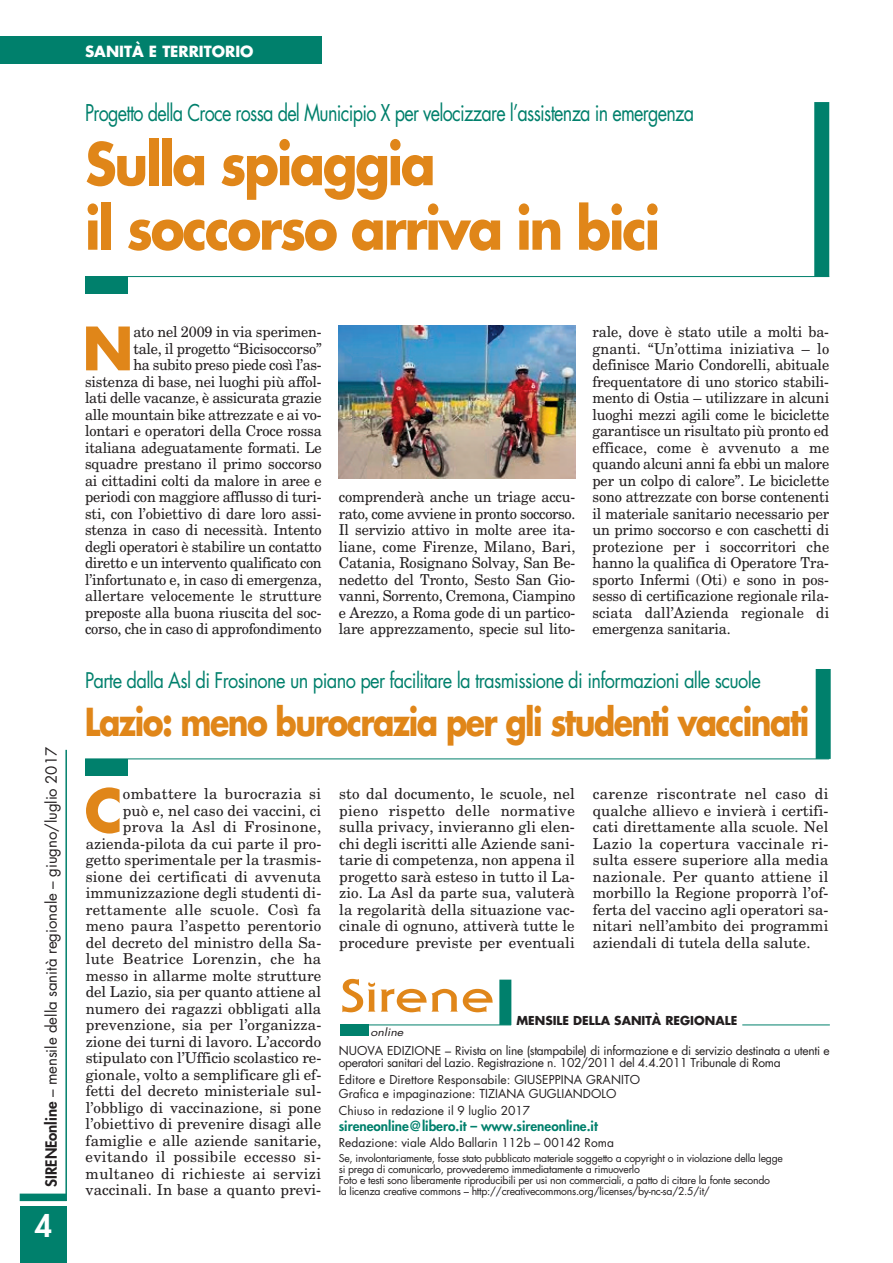
<style>
.page{position:relative;width:893px;height:1263px;background:#fff}
.page>*{position:absolute;margin:0;border:0;box-sizing:border-box;transform-origin:0 0}
.t1{font:700 58.2px "Futura";color:#e08619}
.t2{font:700 57px/64.5px "Futura";letter-spacing:-.045em;color:#e08619;scale:.9 1}
.t3{font:700 45px "Serif Gothic";letter-spacing:.015em;color:#e08619;scale:1.23 1}
.t4{font:700 37.5px "Futura";letter-spacing:-.05em;color:#e08619;scale:.84 1}
.t5{font:800 30px "Futura";color:#fff}
.t6{font:22.5px "Futura";letter-spacing:-.04em;color:#00806c;scale:.8 1}
.t7{font:21px "Futura";letter-spacing:-.035em;color:#00806c;scale:.87 1}
.t8{font:15px/16.5px "New Century Schlbk";letter-spacing:.005em;color:#231f20;text-align:justify;scale:.96 1}
.t9{font:15px/16.5px "New Century Schlbk";letter-spacing:.005em;color:#231f20;text-align:justify}
.t10{font:15px "Futura";letter-spacing:-.005em;color:#231f20}
.t11{font:700 15px "Futura";color:#fff}
.t12{font:800 13.5px "Futura";color:#00806c}
.t13{font:12px/14.9px "Futura";color:#231f20}
.t14{font:12px/12px "Futura";letter-spacing:-.025em;color:#231f20}
.t15{font:700 12px "Futura";color:#231f20}
.t16{font:italic 10.65px "Futura";color:#231f20;scale:1.18 1}
.t17{font:10.5px/11.2px "Futura";letter-spacing:-.025em;color:#231f20}
.s1{font-weight:800}
</style>
<div class="page">
<div style="left:20px;top:1193px;width:46px;height:8px;background:#00806c"></div>
<hr style="left:65px;top:750px;width:2px;height:451px;background:#00806c">
<div style="left:20px;top:1207px;width:47px;height:56px;background:#00806c"></div>
<div style="left:85px;top:276px;width:43px;height:17px;background:#00806c"></div>
<hr style="left:85px;top:276px;width:744px;height:1px;background:#00806c">
<div style="left:814px;top:102px;width:15px;height:175px;background:#00806c"></div>
<div style="left:0;top:37px;width:322px;height:27px;background:#00806c"></div>
<div style="left:85px;top:759px;width:43px;height:16px;background:#00806c"></div>
<hr style="left:85px;top:758px;width:744px;height:1px;background:#00806c">
<div style="left:816px;top:669px;width:15px;height:90px;background:#00806c"></div>
<img style="left:339px;top:326px;width:236px;height:153px">
<div style="left:340px;top:1025px;width:28px;height:11px;background:#00806c"></div>
<hr style="left:342px;top:1024px;width:169px;height:1px;background:#00806c">
<hr style="left:742px;top:1024px;width:88px;height:1px;background:#00806c">
<div style="left:499px;top:980px;width:12px;height:45px;background:#00806c"></div>
<p class="t11" style="left:85px;top:44px;width:170px">SANITÀ E TERRITORIO</p>
<h3 class="t6" style="left:85px;top:102px;width:763px">Progetto della Croce rossa del Municipio X per velocizzare l’assistenza in emergenza</h3>
<h2 class="t2" style="left:85px;top:137px;width:640px">Sulla spiaggia<br>il soccorso arriva in bici</h2>
<p class="t10" style="left:44px;top:1186px;width:441px;rotate:-90deg"><span class="s1">SIRENEonline</span> – mensile della sanità regionale – giugno/luglio 2017</p>
<h3 class="t5" style="left:35px;top:1211px;width:19px">4</h3>
<p class="t8" style="left:85px;top:324px;width:248px;text-align:right">ato nel 2009 in via sperimen-<br>tale, il progetto “Bicisoccorso”<br>ha subito preso piede così l’as&shy;sistenza di base, nei luoghi più affol&shy;lati delle vacanze, è assicurata grazie alle mountain bike attrezzate e ai vo&shy;lontari e operatori della Croce rossa italiana adeguatamente formati. Le squadre prestano il primo soccorso ai cittadini colti da malore in aree e periodi con maggiore afflusso di turi&shy;sti, con l’obiettivo di dare loro assi&shy;stenza in caso di necessità. Intento degli operatori è stabilire un contatto diretto e un intervento qualificato con l’infortunato e, in caso di emergenza, allertare velocemente le strutture preposte alla buona riuscita del soc&shy;corso, che in caso di approfondimento</p>
<p class="t8" style="left:592px;top:324px;width:248px">rale, dove è stato utile a molti ba&shy;gnanti. “Un’ottima iniziativa – lo definisce Mario Condorelli, abituale frequentatore di uno storico stabili&shy;mento di Ostia – utilizzare in alcuni luoghi mezzi agili come le biciclette garantisce un risultato più pronto ed efficace, come è avvenuto a me quando alcuni anni fa ebbi un malore per un colpo di calore”. Le biciclette sono attrezzate con borse contenenti il materiale sanitario necessario per un primo soccorso e con caschetti di protezione per i soccorritori che hanno la qualifica di Operatore Tra&shy;sporto Infermi (Oti) e sono in pos&shy;sesso di certificazione regionale rila&shy;sciata dall’Azienda regionale di emergenza sanitaria.</p>
<h3 class="t7" style="left:85px;top:671px;width:778px">Parte dalla Asl di Frosinone un piano per facilitare la trasmissione di informazioni alle scuole</h3>
<h3 class="t4" style="left:85px;top:705px;width:864px">Lazio: meno burocrazia per gli studenti vaccinati</h3>
<h1 class="t1" style="left:82px;top:322px;width:53px">N</h1>
<p class="t8" style="left:339px;top:489px;width:248px">comprenderà anche un triage accu&shy;rato, come avviene in pronto soccorso.<br>Il servizio attivo in molte aree ita&shy;liane, come Firenze, Milano, Bari, Catania, Rosignano Solvay, San Be&shy;nedetto del Tronto, Sesto San Gio&shy;vanni, Sorrento, Cremona, Ciampino e Arezzo, a Roma gode di un partico&shy;lare apprezzamento, specie sul lito-</p>
<h1 class="t1" style="left:85px;top:784px;width:40px">C</h1>
<p class="t9" style="left:86px;top:786px;width:237px;text-align:right">ombattere la burocrazia si<br>può e, nel caso dei vaccini, ci prova la Asl di Frosinone, azienda-pilota da cui parte il pro&shy;getto sperimentale per la trasmis&shy;sione dei certificati di avvenuta immunizzazione degli studenti di&shy;rettamente alle scuole. Così fa meno paura l’aspetto perentorio del decreto del ministro della Sa&shy;lute Beatrice Lorenzin, che ha messo in allarme molte strutture del Lazio, sia per quanto attiene al numero dei ragazzi obbligati alla prevenzione, sia per l’organizza&shy;zione dei turni di lavoro. L’accordo stipulato con l’Ufficio scolastico re&shy;gionale, volto a semplificare gli ef&shy;fetti del decreto ministeriale sul&shy;l’obbligo di vaccinazione, si pone l’obiettivo di prevenire disagi alle famiglie e alle aziende sanitarie, evitando il possibile eccesso si&shy;multaneo di richieste ai servizi vaccinali. In base a quanto previ-</p>
<p class="t9" style="left:339px;top:786px;width:237px">sto dal documento, le scuole, nel pieno rispetto delle normative sulla privacy, invieranno gli elen&shy;chi degli iscritti alle Aziende sani&shy;tarie di competenza, non appena il progetto sarà esteso in tutto il La&shy;zio. La Asl da parte sua, valuterà la regolarità della situazione vac&shy;cinale di ognuno, attiverà tutte le procedure previste per eventuali</p>
<p class="t9" style="left:593px;top:786px;width:237px">carenze riscontrate nel caso di qualche allievo e invierà i certifi&shy;cati direttamente alla scuole. Nel Lazio la copertura vaccinale ri&shy;sulta essere superiore alla media nazionale. Per quanto attiene il morbillo la Regione proporrà l’of&shy;ferta del vaccino agli operatori sa&shy;nitari nell’ambito dei programmi aziendali di tutela della salute.</p>
<h3 class="t3" style="left:340px;top:969px;width:127px">Sirene</h3>
<p class="t16" style="left:371px;top:1027px;width:29px">online</p>
<p class="t14" style="left:339px;top:1045px;width:493px">NUOVA EDIZIONE – Rivista on line (stampabile) di informazione e di servizio destinata a utenti e operatori sanitari del Lazio. Registrazione n. 102/2011 del 4.4.2011 Tribunale di Roma</p>
<p class="t13" style="left:339px;top:1073px;width:303px">Editore e Direttore Responsabile: GIUSEPPINA GRANITO<br>Grafica e impaginazione: TIZIANA GUGLIANDOLO</p>
<p class="t13" style="left:339px;top:1105px;width:193px">Chiuso in redazione il 9 luglio 2017</p>
<p class="t12" style="left:339px;top:1119px;width:260px">sireneonline@libero.it – www.sireneonline.it</p>
<p class="t13" style="left:339px;top:1136px;width:277px">Redazione: viale Aldo Ballarin 112b – 00142 Roma</p>
<p class="t17" style="left:339px;top:1153px;width:446px">Se, involontariamente, fosse stato pubblicato materiale soggetto a copyright o in violazione della legge si prega di comunicarlo, provvederemo immediatamente a rimuoverlo<br>Foto e testi sono liberamente riproducibili per usi non commerciali, a patto di citare la fonte secondo<br>la licenza creative commons – http://creativecommons.org/licenses/by-nc-sa/2.5/it/</p>
<p class="t15" style="left:516px;top:1015px;width:222px">MENSILE DELLA SANITÀ REGIONALE</p>
</div>
